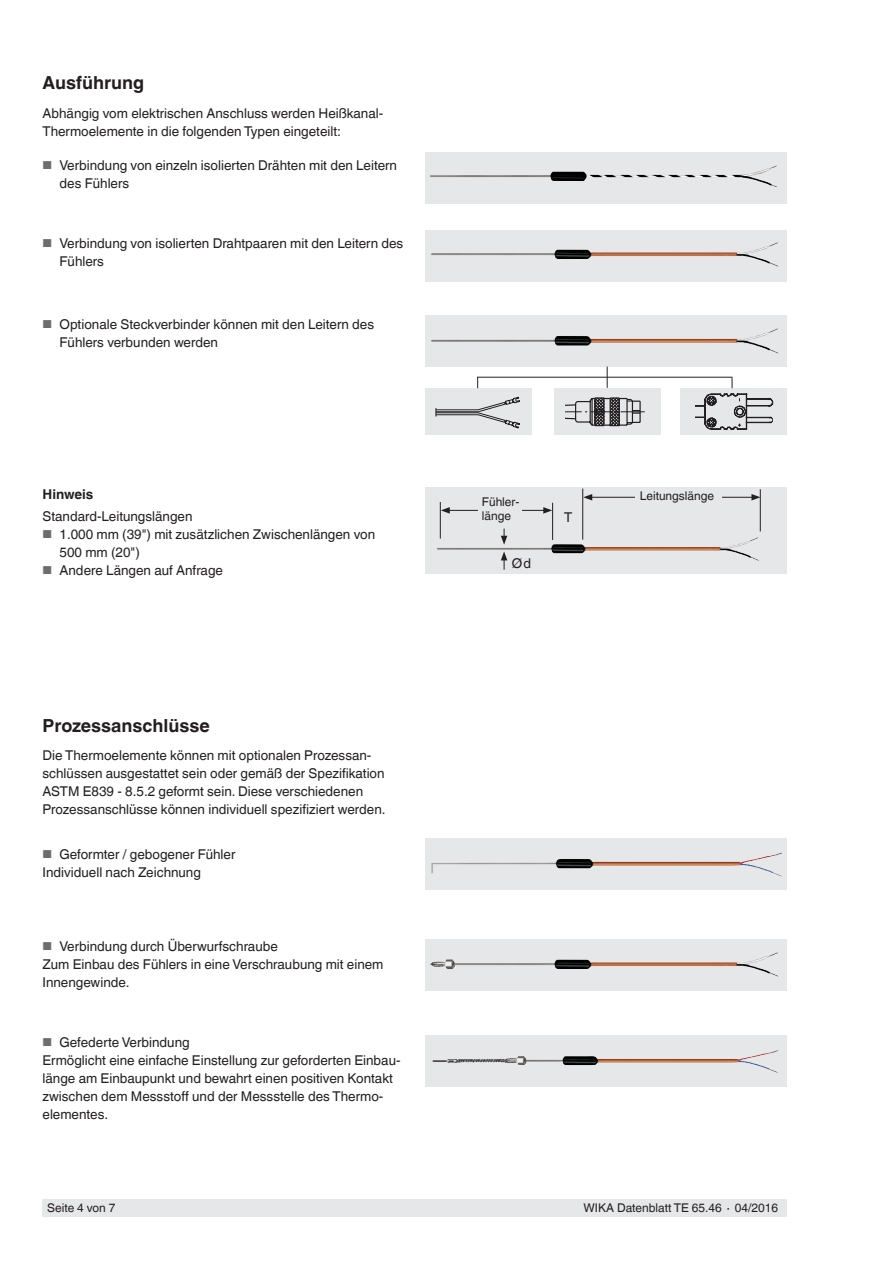
<style>
.page{position:relative;width:893px;height:1263px;background:#fff}
.page>*{position:absolute;margin:0;border:0;box-sizing:border-box;transform-origin:0 0}
.t1{font:700 18px "Helvetica World";color:#231f20}
.t2{font:13.5px/18px "Helvetica World";color:#231f20}
.t3{font:700 13.5px "Helvetica World";color:#231f20}
.t4{font:12px/13.5px "Helvetica World";color:#231f20}
.s1{font-size:11.55px;color:#6c6d70}
</style>
<div class="page">
<div style="left:43px;top:1199px;width:744px;height:17px;background:#e6e7e9"></div>
<div style="left:425px;top:153px;width:362px;height:51px;background:#e6e7e9"></div>
<div style="left:425px;top:389px;width:106px;height:46px;background:#e6e7e9"></div>
<div style="left:425px;top:316px;width:362px;height:51px;background:#e6e7e9"></div>
<div style="left:425px;top:230px;width:362px;height:52px;background:#e6e7e9"></div>
<div style="left:554px;top:388px;width:107px;height:47px;background:#e6e7e9"></div>
<div style="left:680px;top:388px;width:107px;height:47px;background:#e6e7e9"></div>
<svg style="left:607px;top:367px;width:1px;height:21px"></svg>
<hr style="left:477px;top:377px;width:255px;height:1px;background:#231f20">
<div style="left:425px;top:838px;width:362px;height:51px;background:#e6e7e9"></div>
<div style="left:425px;top:939px;width:362px;height:51px;background:#e6e7e9"></div>
<div style="left:425px;top:1035px;width:362px;height:52px;background:#e6e7e9"></div>
<hr style="left:436px;top:411px;width:42px;height:1px;background:#231f20">
<hr style="left:436px;top:409px;width:42px;height:1px;background:#231f20">
<hr style="left:436px;top:412px;width:42px;height:1px;background:#231f20">
<hr style="left:436px;top:414px;width:42px;height:1px;background:#231f20">
<svg style="left:477px;top:397px;width:43px;height:32px"></svg>
<svg style="left:566px;top:397px;width:79px;height:30px"></svg>
<svg style="left:695px;top:378px;width:79px;height:53px"></svg>
<img style="left:431px;top:328px;width:348px;height:26px">
<img style="left:431px;top:242px;width:348px;height:25px">
<img style="left:431px;top:165px;width:346px;height:23px">
<img style="left:431px;top:852px;width:351px;height:24px">
<img style="left:430px;top:952px;width:349px;height:25px">
<img style="left:432px;top:1050px;width:345px;height:15px">
<div style="left:425px;top:487px;width:362px;height:86px;background:#e6e7e9"></div>
<img style="left:436px;top:535px;width:323px;height:26px">
<hr style="left:440px;top:502px;width:1px;height:36px;background:#231f20">
<hr style="left:552px;top:503px;width:1px;height:37px;background:#231f20">
<hr style="left:582px;top:489px;width:1px;height:51px;background:#231f20">
<hr style="left:760px;top:489px;width:1px;height:42px;background:#231f20">
<svg style="left:501px;top:529px;width:6px;height:16px"></svg>
<svg style="left:501px;top:551px;width:6px;height:19px"></svg>
<hr style="left:590px;top:497px;width:164px;height:1px;background:#231f20">
<svg style="left:583px;top:494px;width:9px;height:6px"></svg>
<svg style="left:751px;top:494px;width:9px;height:6px"></svg>
<hr style="left:447px;top:510px;width:99px;height:1px;background:#231f20">
<svg style="left:441px;top:507px;width:9px;height:7px"></svg>
<svg style="left:543px;top:507px;width:9px;height:7px"></svg>
<div style="left:478px;top:497px;width:43px;height:23px;background:#e6e7e9"></div>
<div style="left:510px;top:558px;width:23px;height:14px;background:#e6e7e9"></div>
<div style="left:636px;top:491px;width:86px;height:9px;background:#e6e7e9"></div>
<h1 class="t1" style="left:43px;top:73px;width:103px">Ausführung</h1>
<p class="t2" style="left:43px;top:104px;width:342px">Abhängig vom elektrischen Anschluss werden Heißkanal-<br>Thermoelemente in die folgenden Typen eingeteilt:</p>
<p class="t2" style="left:60px;top:157px;width:339px;text-indent:-17px"><span class="s1">■</span> Verbindung von einzeln isolierten Drähten mit den Leitern des Fühlers</p>
<p class="t2" style="left:60px;top:234px;width:345px;text-indent:-17px"><span class="s1">■</span> Verbindung von isolierten Drahtpaaren mit den Leitern des<br>Fühlers</p>
<p class="t2" style="left:60px;top:315px;width:316px;text-indent:-17px"><span class="s1">■</span> Optionale Steckverbinder können mit den Leitern des<br>Fühlers verbunden werden</p>
<p class="t3" style="left:43px;top:486px;width:52px">Hinweis</p>
<p class="t2" style="left:43px;top:507px;width:152px">Standard-Leitungslängen</p>
<p class="t2" style="left:60px;top:525px;width:317px;text-indent:-17px"><span class="s1">■</span> 1.000 mm (39") mit zusätzlichen Zwischenlängen von<br>500 mm (20")</p>
<p class="t2" style="left:43px;top:561px;width:182px"><span class="s1">■</span> Andere Längen auf Anfrage</p>
<h1 class="t1" style="left:43px;top:715px;width:169px">Prozessanschlüsse</h1>
<p class="t2" style="left:43px;top:746px;width:345px">Die Thermoelemente können mit optionalen Prozessan&shy;schlüssen ausgestattet sein oder gemäß der Spezifikation ASTM E839 - 8.5.2 geformt sein. Diese verschiedenen Prozessanschlüsse können individuell spezifiziert werden.</p>
<p class="t2" style="left:43px;top:845px;width:194px"><span class="s1">■</span> Geformter / gebogener Fühler<br>Individuell nach Zeichnung</p>
<p class="t2" style="left:43px;top:937px;width:342px"><span class="s1">■</span> Verbindung durch Überwurfschraube<br>Zum Einbau des Fühlers in eine Verschraubung mit einem<br>Innengewinde.</p>
<p class="t2" style="left:43px;top:1033px;width:360px"><span class="s1">■</span> Gefederte Verbindung<br>Ermöglicht eine einfache Einstellung zur geforderten Einbau&shy;länge am Einbaupunkt und bewahrt einen positiven Kontakt zwischen dem Messstoff und der Messstelle des Thermo&shy;elementes.</p>
<p class="t4" style="left:482px;top:495px;width:39px">Fühler&shy;länge</p>
<p class="t2" style="left:512px;top:554px;width:21px">Ød</p>
<p class="t2" style="left:564px;top:508px;width:10px">T</p>
<p class="t4" style="left:640px;top:489px;width:76px">Leitungslänge</p>
<p class="t4" style="left:47px;top:1201px;width:70px">Seite 4 von 7</p>
<p class="t4" style="left:583px;top:1201px;width:196px">WIKA Datenblatt TE 65.46 ∙ 04/2016</p>
</div>
